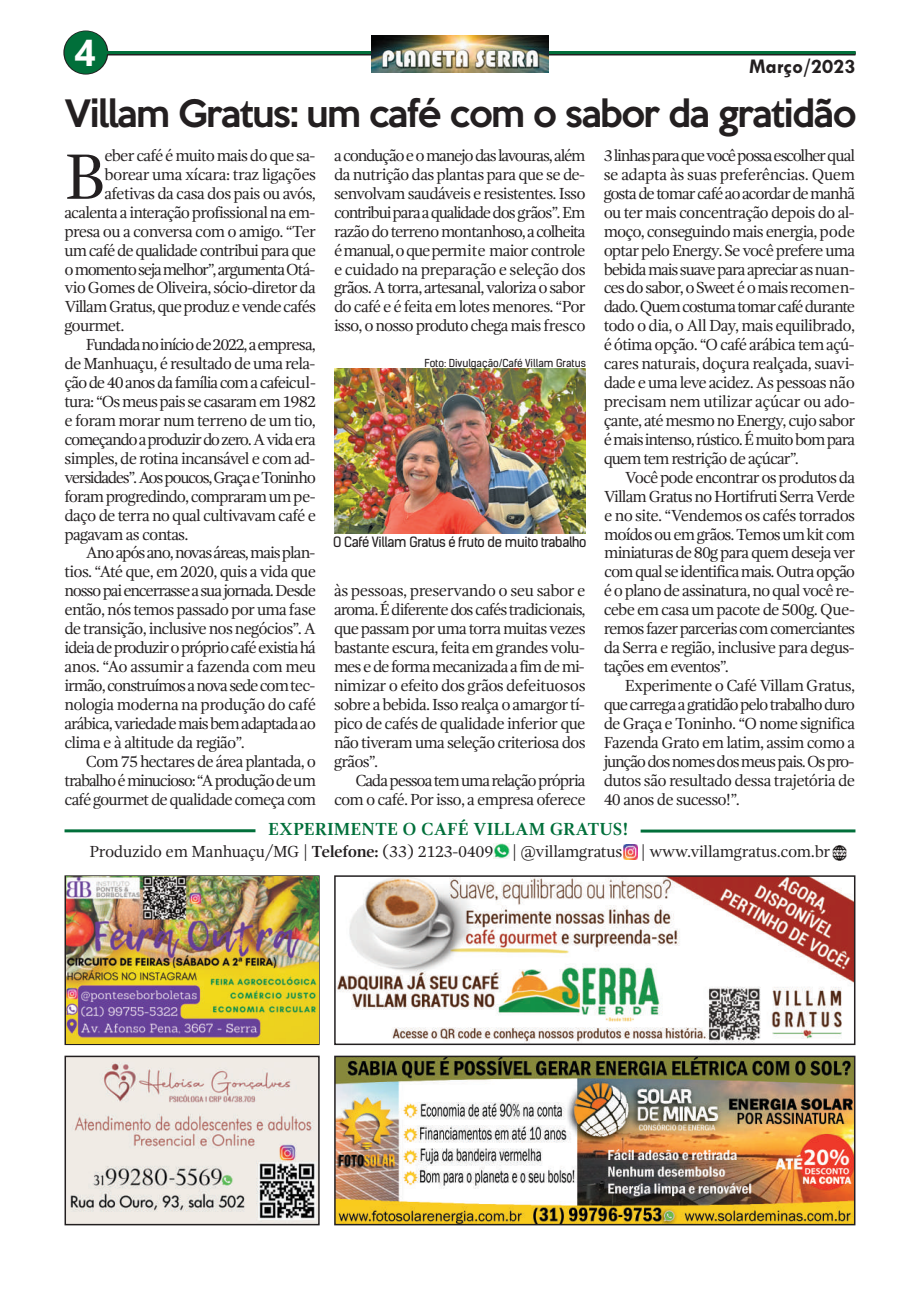
<style>
.page{position:relative;width:920px;height:1290px;background:#fff}
.page>*{position:absolute;margin:0;border:0;box-sizing:border-box;transform-origin:0 0}
.t1{font:66px "Gandhi Serif";color:#231f20}
.t2{font:700 37.5px "Ebrima";color:#fff}
.t3{font:500 34.5px "Keep Calm";letter-spacing:-.035em;color:#231f20}
.t4{font:700 21px "Tw Cen";color:#231f20}
.t5{font:700 18px "Gandhi Serif";color:#016f3a}
.t6{font:16.5px/18.9px "Gandhi Serif";letter-spacing:-.055em;color:#231f20;text-align:justify}
.t7{font:16.5px "Gandhi Serif";letter-spacing:-.08em;color:#231f20}
.t8{font:16.5px "Gandhi Serif";letter-spacing:-.035em;color:#231f20}
.t9{font:16.5px "Gandhi Serif";letter-spacing:-.02em;color:#231f20}
.t10{font:16.5px "Gandhi Serif";letter-spacing:-.075em;color:#231f20}
.t11{font:13.5px "Kelson Sans";letter-spacing:-.025em;color:#231f20}
.t12{font:10.5px "Kelson Sans";color:#231f20}
.s1{font-weight:700}
</style>
<div class="page">
<svg style="left:63px;top:31px;width:45px;height:44px"></svg>
<hr style="left:98px;top:52px;width:757px;height:3px;background:#231f20">
<hr style="left:94px;top:51px;width:761px;height:3px;background:#016f3a">
<div style="left:65px;top:31px;width:42px;height:43px;background:#016f3a;border-radius:50%"></div>
<img style="left:372px;top:35px;width:176px;height:38px">
<img style="left:337px;top:878px;width:515px;height:164px">
<div style="left:334px;top:875px;width:521px;height:170px;border:2px solid #231f20"></div>
<img style="left:334px;top:368px;width:252px;height:165px">
<img style="left:68px;top:1059px;width:249px;height:163px">
<div style="left:65px;top:1056px;width:255px;height:169px;border:2px solid #231f20"></div>
<div style="left:65px;top:875px;width:255px;height:170px;border:2px solid #231f20"></div>
<img style="left:66px;top:877px;width:252px;height:166px">
<img style="left:494px;top:843px;width:15px;height:16px">
<hr style="left:65px;top:829px;width:190px;height:3px;background:#016f3a">
<img style="left:623px;top:845px;width:15px;height:14px">
<hr style="left:641px;top:829px;width:214px;height:3px;background:#016f3a">
<img style="left:832px;top:846px;width:15px;height:14px">
<img style="left:337px;top:1059px;width:515px;height:163px">
<div style="left:334px;top:1056px;width:521px;height:169px;border:2px solid #231f20"></div>
<h2 class="t2" style="left:75px;top:31px;width:23px">4</h2>
<h3 class="t3" style="left:65px;top:84px;width:793px">Villam Gratus: um café com o sabor da gratidão</h3>
<h1 class="t1" style="left:65px;top:150px;width:42px">B</h1>
<p class="t6" style="left:104px;top:147px;width:212px">eber café é muito mais do que sa-</p>
<p class="t4" style="left:749px;top:53px;width:108px">Março/2023</p>
<p class="t6" style="left:334px;top:147px;width:253px">aconduçãoeomanejodaslavouras,além da nutrição das plantas para que se de&shy;senvolvam saudáveis e resistentes. Isso contribuiparaaqualidadedos grãos”. Em razão do terreno montanhoso,acolheita émanual,oquepermite maior controle e cuidado na preparação e seleção dos grãos. A torra, artesanal, valoriza o sabor do café e é feita em lotes menores. “Por isso, o nosso produto chega mais fresco</p>
<p class="t6" style="left:604px;top:147px;width:253px">3linhasparaquevocêpossaescolherqual se adapta às suas preferências. Quem gostadetomarcaféaoacordardemanhã ou ter mais concentração depois do al&shy;moço, conseguindo mais energia, pode optar pelo Energy. Se você prefere uma bebidamaissuaveparaapreciarasnuan&shy;cesdosabor,oSweetéomaisrecomen&shy;dado.Quemcostumatomarcafédurante todo o dia, o All Day, mais equilibrado, é ótima opção. “O café arábica tem açú&shy;cares naturais, doçura realçada, suavi&shy;dade e uma leve acidez. As pessoas não precisam nem utilizar açúcar ou ado&shy;çante, até mesmo no Energy, cujo sabor émaisintenso,rústico.Émuitobompara quem tem restrição de açúcar”.</p>
<p class="t6" style="left:604px;top:469px;width:253px;text-indent:21px">Você pode encontrar os produtos da Villam Gratus no Hortifruti Serra Verde e no site. “Vendemos os cafés torrados moídos ou em grãos. Temos um kit com miniaturas de 80g para quem deseja ver com qual se identifica mais. Outra opção é o plano de assinatura, no qual você re&shy;cebe em casa um pacote de 500g. Que&shy;remos fazer parceriascom comerciantes da Serra e região, inclusive para degus&shy;tações em eventos”.</p>
<p class="t6" style="left:604px;top:677px;width:253px;text-indent:21px">Experimente o Café Villam Gratus, quecarregaagratidãopelotrabalhoduro de Graça e Toninho. “O nome significa Fazenda Grato em latim, assim como a junçãodosnomesdosmeuspais.Ospro&shy;dutos são resultado dessa trajetória de 40 anos de sucesso!”.</p>
<p class="t8" style="left:104px;top:168px;width:213px">borear uma xícara: traz ligações</p>
<p class="t6" style="left:104px;top:185px;width:213px">afetivas da casa dos pais ou avós,</p>
<p class="t6" style="left:65px;top:204px;width:252px">acalenta a interação profissional na em-</p>
<p class="t6" style="left:65px;top:223px;width:253px">presa ou a conversa com o amigo. “Ter</p>
<p class="t6" style="left:65px;top:242px;width:253px">um café de qualidade contribui para que</p>
<p class="t7" style="left:65px;top:262px;width:252px">omomentosejamelhor”,argumentaOtá-</p>
<p class="t6" style="left:65px;top:280px;width:253px">vio Gomes de Oliveira, sócio-diretor da</p>
<p class="t6" style="left:65px;top:299px;width:253px">Villam Gratus, que produz e vende cafés</p>
<p class="t6" style="left:65px;top:318px;width:61px">gourmet.</p>
<p class="t7" style="left:86px;top:338px;width:232px">Fundadanoiníciode2022,aempresa,</p>
<p class="t6" style="left:65px;top:355px;width:252px">de Manhuaçu, é resultado de uma rela-</p>
<p class="t6" style="left:65px;top:374px;width:253px">çãode40anosdafamíliacomacafeicul-</p>
<p class="t6" style="left:65px;top:393px;width:253px">tura: “Os meus pais se casaram em 1982</p>
<p class="t6" style="left:65px;top:412px;width:253px">e foram morar num terreno de um tio,</p>
<p class="t7" style="left:65px;top:433px;width:253px">começandoaproduzirdozero.Avidaera</p>
<p class="t6" style="left:65px;top:450px;width:252px">simples, de rotina incansável e com ad-</p>
<p class="t7" style="left:65px;top:471px;width:253px">versidades”.Aospoucos,GraçaeToninho</p>
<p class="t6" style="left:65px;top:488px;width:253px">foram progredindo, compraram um pe-</p>
<p class="t6" style="left:65px;top:507px;width:253px">daço de terra no qual cultivavam café e</p>
<p class="t6" style="left:65px;top:526px;width:126px">pagavam as contas.</p>
<p class="t6" style="left:86px;top:545px;width:231px">Anoapósano,novasáreas,maisplan-</p>
<p class="t6" style="left:65px;top:564px;width:253px">tios. “Até que, em 2020, quis a vida que</p>
<p class="t10" style="left:65px;top:584px;width:253px">nossopaiencerrasseasuajornada.Desde</p>
<p class="t6" style="left:65px;top:602px;width:253px">então, nós temos passado por uma fase</p>
<p class="t6" style="left:65px;top:621px;width:253px">de transição, inclusive nos negócios”. A</p>
<p class="t6" style="left:65px;top:639px;width:253px">ideiadeproduziroprópriocaféexistiahá</p>
<p class="t8" style="left:65px;top:660px;width:253px">anos. “Ao assumir a fazenda com meu</p>
<p class="t6" style="left:65px;top:677px;width:252px">irmão,construímosanovasedecomtec-</p>
<p class="t8" style="left:65px;top:698px;width:253px">nologia moderna na produção do café</p>
<p class="t6" style="left:65px;top:715px;width:253px">arábica,variedademaisbemadaptadaao</p>
<p class="t6" style="left:65px;top:734px;width:182px">clima e à altitude da região”.</p>
<p class="t6" style="left:86px;top:753px;width:232px">Com 75 hectares de área plantada, o</p>
<p class="t10" style="left:65px;top:773px;width:253px">trabalhoéminucioso:“Aproduçãodeum</p>
<p class="t6" style="left:65px;top:791px;width:253px">café gourmet de qualidade começa com</p>
<p class="t12" style="left:424px;top:359px;width:163px">Foto: Divulgação/Café Villam Gratus</p>
<p class="t11" style="left:333px;top:538px;width:255px">O Café Villam Gratus é fruto de muito trabalho</p>
<p class="t6" style="left:334px;top:583px;width:253px">às pessoas, preservando o seu sabor e aroma.Édiferentedoscaféstradicionais, que passam por uma torra muitas vezes bastante escura, feita em grandes volu&shy;mes e de forma mecanizada a fim de mi&shy;nimizar o efeito dos grãos defeituosos sobre a bebida. Isso realça o amargor tí&shy;pico de cafés de qualidade inferior que não tiveram uma seleção criteriosa dos grãos”.</p>
<p class="t6" style="left:334px;top:772px;width:253px;text-align:right">Cadapessoatemumarelaçãoprópria com o café. Por isso, a empresa oferece</p>
<p class="t5" style="left:268px;top:822px;width:362px">EXPERIMENTE O CAFÉ VILLAM GRATUS!</p>
<p class="t9" style="left:90px;top:845px;width:742px">Produzido em Manhuaçu/MG | <span class="s1">Telefone:</span> (33) 2123-0409 | @villamgratus | www.villamgratus.com.br</p>
</div>
